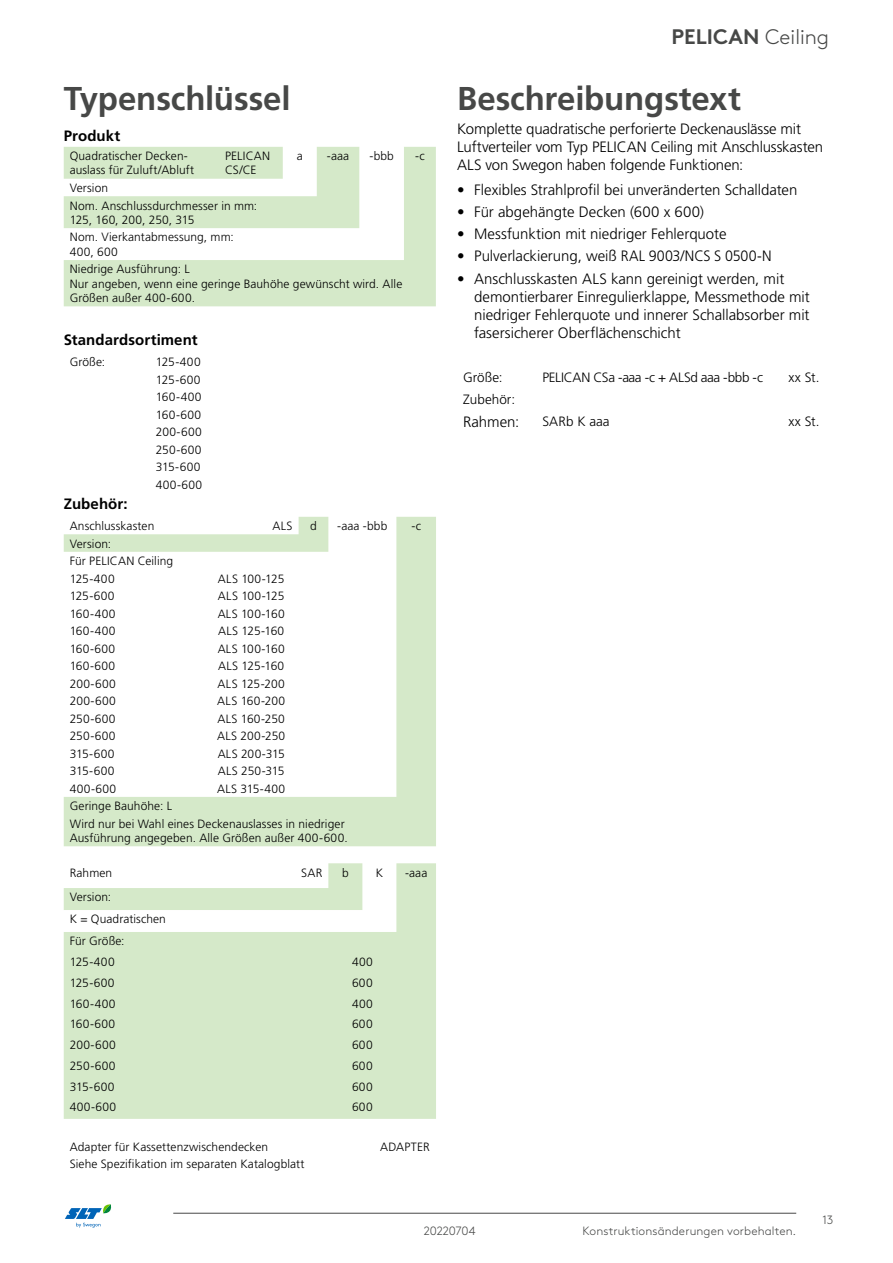
<style>
.page{position:relative;width:893px;height:1263px;background:#fff}
.page>*{position:absolute;margin:0;border:0;box-sizing:border-box;transform-origin:0 0}
.t1{font:700 33px "Frutiger LT Pro";letter-spacing:-.005em;color:#474847}
.t2{font:700 21px "Swegon Brown";color:#474847}
.t3{font:300 15px/18px "Frutiger LT Pro";letter-spacing:-.005em;color:#000}
.t4{font:700 15px "Frutiger LT Pro";letter-spacing:.005em;color:#000}
.t5{font:300 13.5px "Frutiger LT Pro";letter-spacing:-.005em;color:#000}
.t6{font:300 12px/17.5px "Frutiger LT Pro";letter-spacing:.01em;color:#000}
.t7{font:300 12px "Swegon Brown";letter-spacing:.01em;color:#474847}
.t8{font:300 12px "Swegon Brown";letter-spacing:-.02em;color:#474847}
.s1{font-weight:300}
</style>
<div class="page">
<svg style="left:65px;top:1204px;width:47px;height:23px"></svg>
<hr style="left:173px;top:1213px;width:623px;height:1px;background:#474847">
<svg style="left:64px;top:147px;width:372px;height:159px;fill:#d5e9c9"></svg>
<svg style="left:64px;top:517px;width:372px;height:602px;fill:#d5e9c9"></svg>
<h1 class="t1" style="left:64px;top:79px;width:228px">Typenschlüssel</h1>
<p class="t4" style="left:64px;top:127px;width:58px">Produkt</p>
<p class="t6" style="left:70px;top:149px;width:126px;line-height:14.4px">Quadratischer Decken&shy;auslass für Zuluft/Abluft</p>
<p class="t6" style="left:225px;top:149px;width:47px;line-height:14.4px">PELICAN<br>CS/CE</p>
<p class="t6" style="left:297px;top:147px;width:7px">a</p>
<p class="t6" style="left:327px;top:147px;width:24px">-aaa</p>
<p class="t6" style="left:369px;top:147px;width:26px">-bbb</p>
<p class="t6" style="left:415px;top:147px;width:11px">-c</p>
<p class="t6" style="left:70px;top:179px;width:189px">Version<br>Nom. Anschlussdurchmesser in mm:</p>
<p class="t6" style="left:70px;top:211px;width:166px">125, 160, 200, 250, 315<br>Nom. Vierkantabmessung, mm:</p>
<p class="t6" style="left:70px;top:243px;width:121px">400, 600<br>Niedrige Ausführung: L</p>
<p class="t6" style="left:70px;top:276px;width:334px;line-height:14.4px">Nur angeben, wenn eine geringe Bauhöhe gewünscht wird. Alle<br>Größen außer 400-600.</p>
<p class="t4" style="left:64px;top:331px;width:135px">Standardsortiment</p>
<p class="t6" style="left:70px;top:353px;width:37px">Größe:</p>
<p class="t6" style="left:156px;top:353px;width:48px">125-400<br>125-600<br>160-400<br>160-600<br>200-600<br>250-600<br>315-600<br>400-600</p>
<p class="t4" style="left:64px;top:494px;width:65px">Zubehör:</p>
<p class="t6" style="left:70px;top:517px;width:86px">Anschlusskasten</p>
<p class="t6" style="left:273px;top:517px;width:22px">ALS</p>
<p class="t6" style="left:310px;top:517px;width:8px">d</p>
<p class="t6" style="left:337px;top:517px;width:52px">-aaa -bbb</p>
<p class="t6" style="left:411px;top:517px;width:11px">-c</p>
<p class="t6" style="left:70px;top:535px;width:105px">Version:<br>Für PELICAN Ceiling<br>125-400</p>
<p class="t6" style="left:218px;top:570px;width:68px">ALS 100-125</p>
<p class="t6" style="left:70px;top:587px;width:46px">125-600</p>
<p class="t6" style="left:218px;top:587px;width:68px">ALS 100-125</p>
<p class="t6" style="left:70px;top:605px;width:47px">160-400</p>
<p class="t6" style="left:218px;top:605px;width:69px">ALS 100-160</p>
<p class="t6" style="left:70px;top:622px;width:47px">160-400</p>
<p class="t6" style="left:218px;top:622px;width:68px">ALS 125-160</p>
<p class="t6" style="left:70px;top:640px;width:47px">160-600</p>
<p class="t6" style="left:218px;top:640px;width:69px">ALS 100-160</p>
<p class="t6" style="left:70px;top:657px;width:47px">160-600</p>
<p class="t6" style="left:218px;top:657px;width:68px">ALS 125-160</p>
<p class="t6" style="left:70px;top:675px;width:48px">200-600</p>
<p class="t6" style="left:218px;top:675px;width:69px">ALS 125-200</p>
<p class="t6" style="left:70px;top:692px;width:48px">200-600</p>
<p class="t6" style="left:217px;top:692px;width:69px">ALS 160-200</p>
<p class="t6" style="left:70px;top:710px;width:47px">250-600</p>
<p class="t6" style="left:217px;top:710px;width:69px">ALS 160-250</p>
<p class="t6" style="left:70px;top:727px;width:47px">250-600</p>
<p class="t6" style="left:217px;top:727px;width:70px">ALS 200-250</p>
<p class="t6" style="left:70px;top:745px;width:46px">315-600</p>
<p class="t6" style="left:218px;top:745px;width:69px">ALS 200-315</p>
<p class="t6" style="left:70px;top:762px;width:46px">315-600</p>
<p class="t6" style="left:218px;top:762px;width:68px">ALS 250-315</p>
<p class="t6" style="left:70px;top:780px;width:48px">400-600</p>
<p class="t6" style="left:217px;top:780px;width:70px">ALS 315-400</p>
<p class="t6" style="left:70px;top:797px;width:276px">Geringe Bauhöhe: L<br>Wird nur bei Wahl eines Deckenauslasses in niedriger</p>
<p class="t6" style="left:70px;top:829px;width:279px">Ausführung angegeben. Alle Größen außer 400-600.</p>
<p class="t6" style="left:70px;top:864px;width:44px">Rahmen</p>
<p class="t6" style="left:301px;top:864px;width:23px">SAR</p>
<p class="t6" style="left:342px;top:864px;width:8px">b</p>
<p class="t6" style="left:376px;top:864px;width:9px">K</p>
<p class="t6" style="left:405px;top:864px;width:24px">-aaa</p>
<p class="t6" style="left:70px;top:886px;width:98px;line-height:21.9px">Version:<br>K = Quadratischen<br>Für Größe:</p>
<p class="t6" style="left:70px;top:953px;width:46px">125-400</p>
<p class="t6" style="left:352px;top:953px;width:22px">400</p>
<p class="t6" style="left:70px;top:974px;width:46px">125-600</p>
<p class="t6" style="left:352px;top:974px;width:22px">600</p>
<p class="t6" style="left:70px;top:995px;width:47px">160-400</p>
<p class="t6" style="left:352px;top:995px;width:22px">400</p>
<p class="t6" style="left:70px;top:1015px;width:47px">160-600</p>
<p class="t6" style="left:352px;top:1015px;width:22px">600</p>
<p class="t6" style="left:70px;top:1036px;width:48px">200-600</p>
<p class="t6" style="left:352px;top:1036px;width:22px">600</p>
<p class="t6" style="left:70px;top:1057px;width:47px">250-600</p>
<p class="t6" style="left:352px;top:1057px;width:22px">600</p>
<p class="t6" style="left:70px;top:1078px;width:46px">315-600</p>
<p class="t6" style="left:352px;top:1078px;width:22px">600</p>
<p class="t6" style="left:70px;top:1098px;width:48px">400-600</p>
<p class="t6" style="left:352px;top:1098px;width:22px">600</p>
<p class="t6" style="left:70px;top:1139px;width:236px;line-height:16.5px">Adapter für Kassettenzwischendecken<br>Siehe Spezifikation im separaten Katalogblatt</p>
<p class="t6" style="left:380px;top:1138px;width:51px">ADAPTER</p>
<h2 class="t2" style="left:672px;top:20px;width:159px">PELICAN <span class="s1">Ceiling</span></h2>
<h1 class="t1" style="left:457px;top:79px;width:285px">Beschreibungstext</h1>
<p class="t3" style="left:457px;top:120px;width:367px">Komplette quadratische perforierte Deckenauslässe mit<br>Luftverteiler vom Typ PELICAN Ceiling mit Anschlusskasten<br>ALS von Swegon haben folgende Funktionen:</p>
<p class="t3" style="left:457px;top:180px;width:342px">• Flexibles Strahlprofil bei unveränderten Schalldaten</p>
<p class="t3" style="left:457px;top:203px;width:248px">• Für abgehängte Decken (600 x 600)</p>
<p class="t3" style="left:457px;top:225px;width:271px">• Messfunktion mit niedriger Fehlerquote</p>
<p class="t3" style="left:457px;top:247px;width:316px">• Pulverlackierung, weiß RAL 9003/NCS S 0500-N</p>
<p class="t3" style="left:474px;top:269px;width:337px;text-indent:-17px">• Anschlusskasten ALS kann gereinigt werden, mit demontierbarer Einregulierklappe, Messmethode mit niedriger Fehlerquote und innerer Schallabsorber mit fasersicherer Oberflächenschicht</p>
<p class="t5" style="left:463px;top:369px;width:41px">Größe:</p>
<p class="t5" style="left:542px;top:369px;width:222px">PELICAN CSa -aaa -c + ALSd aaa -bbb -c</p>
<p class="t5" style="left:788px;top:369px;width:33px">xx St.</p>
<p class="t5" style="left:463px;top:392px;width:54px">Zubehör:</p>
<p class="t3" style="left:463px;top:413px;width:58px">Rahmen:</p>
<p class="t5" style="left:542px;top:414px;width:69px">SARb K aaa</p>
<p class="t5" style="left:788px;top:414px;width:33px">xx St.</p>
<p class="t8" style="left:424px;top:1221px;width:53px">20220704</p>
<p class="t7" style="left:582px;top:1221px;width:215px">Konstruktionsänderungen vorbehalten.</p>
<p class="t7" style="left:822px;top:1211px;width:13px">13</p>
</div>
